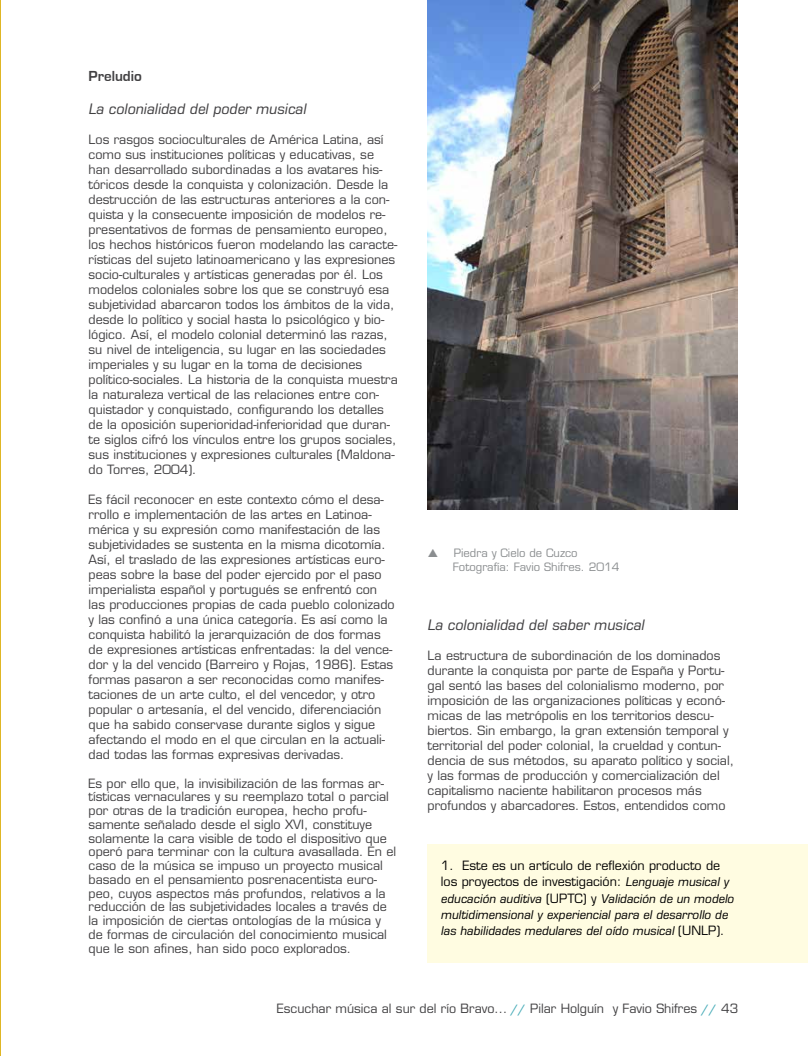
<style>
.page{position:relative;width:808px;height:1056px;background:#fff}
.page>*{position:absolute;margin:0;border:0;box-sizing:border-box;transform-origin:0 0}
.t1{font:italic 15px "Eurostile BQ";color:#414042}
.t2{font:700 15px "Eurostile";color:#414042}
.t3{font:12.5px/15px "Eurostile";color:#414042}
.t4{font:italic 12.5px/16.2px "Eurostile BQ";color:#000}
.t5{font:12.5px/16.2px "Eurostile";color:#000}
.t6{font:11.25px/13.8px "Eurostile";color:#8b8e90}
.s1{font-family:"Eurostile BQ";font-style:italic}
.s2{font-family:"Eurostile";font-style:normal}
.s3{font-weight:700;color:#48acb8}
</style>
<div class="page">
<hr style="left:0;top:0;width:1px;height:1056px;background:#dfb625">
<img style="left:427px;top:0;width:311px;height:509px">
<div style="left:428px;top:844px;width:380px;height:119px;background:#fffce1"></div>
<p class="t2" style="left:89px;top:68px;width:55px">Preludio</p>
<p class="t1" style="left:89px;top:101px;width:219px">La colonialidad del poder musical</p>
<p class="t3" style="left:89px;top:132px;width:311px">Los rasgos socioculturales de América Latina, así como sus instituciones políticas y educativas, se han desarrollado subordinadas a los avatares his&shy;tóricos desde la conquista y colonización. Desde la destrucción de las estructuras anteriores a la con&shy;quista y la consecuente imposición de modelos re&shy;presentativos de formas de pensamiento europeo, los hechos históricos fueron modelando las caracte&shy;rísticas del sujeto latinoamericano y las expresiones socio-culturales y artísticas generadas por él. Los modelos coloniales sobre los que se construyó esa subjetividad abarcaron todos los ámbitos de la vida, desde lo político y social hasta lo psicológico y bio&shy;lógico. Así, el modelo colonial determinó las razas, su nivel de inteligencia, su lugar en las sociedades imperiales y su lugar en la toma de decisiones político-sociales. La historia de la conquista muestra la naturaleza vertical de las relaciones entre con&shy;quistador y conquistado, configurando los detalles de la oposición superioridad-inferioridad que duran&shy;te siglos cifró los vínculos entre los grupos sociales, sus instituciones y expresiones culturales (Maldona&shy;do Torres, 2004).</p>
<p class="t3" style="left:89px;top:492px;width:308px">Es fácil reconocer en este contexto cómo el desa&shy;rrollo e implementación de las artes en Latinoa&shy;mérica y su expresión como manifestación de las subjetividades se sustenta en la misma dicotomía.<br>Así, el traslado de las expresiones artísticas euro&shy;peas sobre la base del poder ejercido por el paso imperialista español y portugués se enfrentó con las producciones propias de cada pueblo colonizado y las confinó a una única categoría. Es así como la conquista habilitó la jerarquización de dos formas de expresiones artísticas enfrentadas: la del vence&shy;dor y la del vencido (Barreiro y Rojas, 1986). Estas formas pasaron a ser reconocidas como manifes&shy;taciones de un arte culto, el del vencedor, y otro popular o artesanía, el del vencido, diferenciación que ha sabido conservase durante siglos y sigue afectando el modo en el que circulan en la actuali&shy;dad todas las formas expresivas derivadas.</p>
<p class="t3" style="left:89px;top:776px;width:309px;line-height:13.8px">Es por ello que, la invisibilización de las formas ar&shy;tísticas vernaculares y su reemplazo total o parcial por otras de la tradición europea, hecho profu&shy;samente señalado desde el siglo XVI, constituye solamente la cara visible de todo el dispositivo que operó para terminar con la cultura avasallada. En el caso de la música se impuso un proyecto musical basado en el pensamiento posrenacentista euro&shy;peo, cuyos aspectos más profundos, relativos a la reducción de las subjetividades locales a través de la imposición de ciertas ontologías de la música y de formas de circulación del conocimiento musical que le son afines, han sido poco explorados.</p>
<p class="t6" style="left:453px;top:546px;width:168px">Piedra y Cielo de Cuzco<br>Fotografía: Favio Shifres. 2014</p>
<p class="t1" style="left:428px;top:616px;width:218px">La colonialidad del saber musical</p>
<p class="t3" style="left:428px;top:648px;width:308px">La estructura de subordinación de los dominados durante la conquista por parte de España y Portu&shy;gal sentó las bases del colonialismo moderno, por imposición de las organizaciones políticas y econó&shy;micas de las metrópolis en los territorios descu&shy;biertos. Sin embargo, la gran extensión temporal y territorial del poder colonial, la crueldad y contun&shy;dencia de sus métodos, su aparato político y social, y las formas de producción y comercialización del capitalismo naciente habilitaron procesos más profundos y abarcadores. Estos, entendidos como</p>
<p class="t5" style="left:441px;top:857px;width:290px">1. Este es un artículo de reflexión producto de los proyectos de investigación: <span class="s1">Lenguaje musical y</span></p>
<p class="t4" style="left:441px;top:891px;width:295px">educación auditiva <span class="s2">(UPTC) y</span> Validación de un modelo multidimensional y experiencial para el desarrollo de las habilidades medulares del oído musical <span class="s2">(UNLP).</span></p>
<p class="t3" style="left:277px;top:1001px;width:463px">Escuchar música al sur del río Bravo... <span class="s3">//</span> Pilar Holguín y Favio Shifres <span class="s3">//</span> 43</p>
</div>
